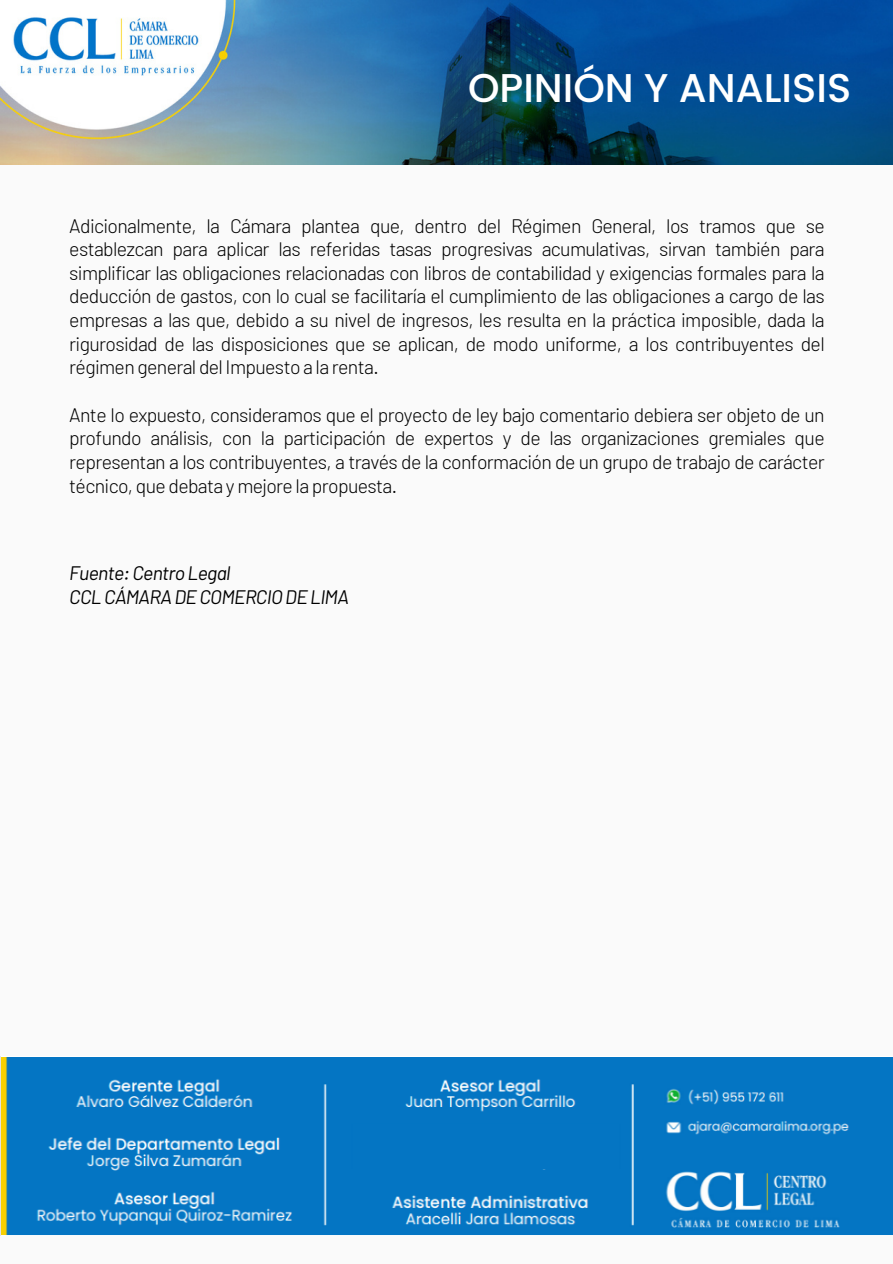
<style>
.page{position:relative;width:893px;height:1264px;background:#fff}
.page>*{position:absolute;margin:0;border:0;box-sizing:border-box;transform-origin:0 0}
.t1{font:500 40.05px "Poppins";color:#fff}
.t2{font:300 19.5px/23.7px "Barlow";letter-spacing:-.035em;color:#000;text-align:justify}
.t3{font:italic 19.5px "Barlow";letter-spacing:-.035em;color:#000}
</style>
<div class="page">
<div style="left:0;top:0;width:892px;height:1263px;background:#fafafa"></div>
<img style="left:0;top:1056px;width:892px;height:179px">
<img style="left:0;top:0;width:892px;height:164px">
<p class="t1" style="left:468px;top:60px;width:385px">OPINIÓN Y ANALISIS</p>
<p class="t2" style="left:69px;top:213px;width:757px">Adicionalmente, la Cámara plantea que, dentro del Régimen General, los tramos que se establezcan para aplicar las referidas tasas progresivas acumulativas, sirvan también para simplificar las obligaciones relacionadas con libros de contabilidad y exigencias formales para la deducción de gastos, con lo cual se facilitaría el cumplimiento de las obligaciones a cargo de las empresas a las que, debido a su nivel de ingresos, les resulta en la práctica imposible, dada la rigurosidad de las disposiciones que se aplican, de modo uniforme, a los contribuyentes del régimen general del Impuesto a la renta.</p>
<p class="t2" style="left:69px;top:402px;width:757px">Ante lo expuesto, consideramos que el proyecto de ley bajo comentario debiera ser objeto de un profundo análisis, con la participación de expertos y de las organizaciones gremiales que representan a los contribuyentes, a través de la conformación de un grupo de trabajo de carácter técnico, que debata y mejore la propuesta.</p>
<p class="t3" style="left:69px;top:561px;width:163px">Fuente: Centro Legal</p>
<p class="t3" style="left:69px;top:584px;width:281px">CCL CÁMARA DE COMERCIO DE LIMA</p>
</div>
